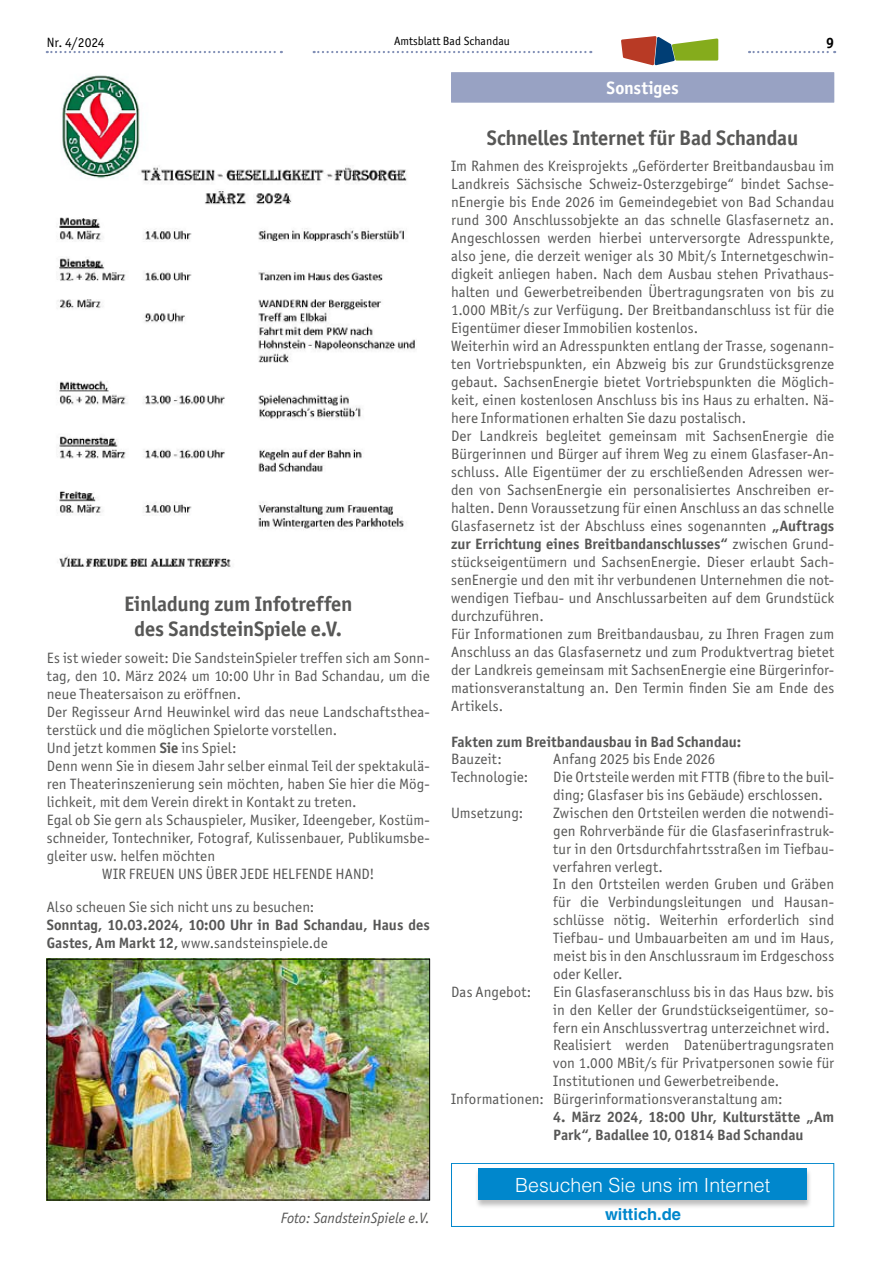
<style>
.page{position:relative;width:881px;height:1263px;background:#fff}
.page>*{position:absolute;margin:0;border:0;box-sizing:border-box;transform-origin:0 0}
.t1{font:700 21px/25.2px "Officina San ITC";letter-spacing:-.01em;color:#575756;text-align:center}
.t2{font:300 19.5px "Helvetica LT";color:#fff}
.t3{font:700 18px "Officina San ITC";letter-spacing:-.005em;color:#fff}
.t4{font:700 16.5px "Helvetica LT";color:#0087cc}
.t5{font:15px/18px "Officina San ITC";letter-spacing:.01em;color:#575756}
.t6{font:700 15px/18px "Officina San ITC";letter-spacing:-.005em;color:#575756}
.t7{font:italic 15px "Officina San ITC";color:#575756}
.t8{font:700 15px "Officina San ITC";color:#000}
.t9{font:13.5px "Officina San ITC";color:#000}
.t10{font:12px "Officina San ITC";color:#000}
.s1{font-weight:700}
.s2{font-weight:400}
</style>
<div class="page">
<svg style="left:313px;top:51px;width:278px;height:2px"></svg>
<svg style="left:47px;top:51px;width:235px;height:2px"></svg>
<svg style="left:748px;top:51px;width:86px;height:2px"></svg>
<svg style="left:621px;top:36px;width:97px;height:29px"></svg>
<div style="left:451px;top:72px;width:382px;height:30px;background:#a7afcb"></div>
<div style="left:451px;top:73px;width:382px;height:30px;background:#98a2c3"></div>
<img style="left:56px;top:75px;width:359px;height:493px">
<img style="left:49px;top:961px;width:378px;height:237px">
<div style="left:47px;top:959px;width:382px;height:241px;border:1px solid #000"></div>
<div style="left:474px;top:1168px;width:337px;height:41px;background:#000;opacity:.26"></div>
<div style="left:478px;top:1168px;width:328px;height:32px;background:#0087cc"></div>
<div style="left:451px;top:1163px;width:382px;height:64px;border:1px solid #0087cc"></div>
<p class="t9" style="left:47px;top:34px;width:59px">Nr. 4/2024</p>
<p class="t10" style="left:394px;top:34px;width:117px">Amtsblatt Bad Schandau</p>
<p class="t8" style="left:825px;top:34px;width:10px">9</p>
<p class="t3" style="left:606px;top:76px;width:73px">Sonstiges</p>
<h1 class="t1" style="left:486px;top:125px;width:313px">Schnelles Internet für Bad Schandau</h1>
<p class="t5" style="left:451px;top:157px;width:384px">Im Rahmen des Kreisprojekts „Geförderter Breitbandausbau im Landkreis Sächsische Schweiz-Osterzgebirge“ bindet Sachse&shy;nEnergie bis Ende 2026 im Gemeindegebiet von Bad Schandau rund 300 Anschlussobjekte an das schnelle Glasfasernetz an.<br>Angeschlossen werden hierbei unterversorgte Adresspunkte, also jene, die derzeit weniger als 30 Mbit/s Internetgeschwin&shy;digkeit anliegen haben. Nach dem Ausbau stehen Privathaus&shy;halten und Gewerbetreibenden Übertragungsraten von bis zu 1.000 MBit/s zur Verfügung. Der Breitbandanschluss ist für die Eigentümer dieser Immobilien kostenlos.<br>Weiterhin wird an Adresspunkten entlang der Trasse, sogenann&shy;ten Vortriebspunkten, ein Abzweig bis zur Grundstücksgrenze gebaut. SachsenEnergie bietet Vortriebspunkten die Möglich&shy;keit, einen kostenlosen Anschluss bis ins Haus zu erhalten. Nä&shy;here Informationen erhalten Sie dazu postalisch.<br>Der Landkreis begleitet gemeinsam mit SachsenEnergie die Bürgerinnen und Bürger auf ihrem Weg zu einem Glasfaser-An&shy;schluss. Alle Eigentümer der zu erschließenden Adressen wer&shy;den von SachsenEnergie ein personalisiertes Anschreiben er&shy;halten. Denn Voraussetzung für einen Anschluss an das schnelle Glasfasernetz ist der Abschluss eines sogenannten <span class="s1">„Auftrags zur Errichtung eines Breitbandanschlusses“</span> zwischen Grund&shy;stückseigentümern und SachsenEnergie. Dieser erlaubt Sach&shy;senEnergie und den mit ihr verbundenen Unternehmen die not&shy;wendigen Tiefbau- und Anschlussarbeiten auf dem Grundstück durchzuführen.<br>Für Informationen zum Breitbandausbau, zu Ihren Fragen zum Anschluss an das Glasfasernetz und zum Produktvertrag bietet der Landkreis gemeinsam mit SachsenEnergie eine Bürgerinfor&shy;mationsveranstaltung an. Den Termin finden Sie am Ende des Artikels.</p>
<p class="t6" style="left:451px;top:733px;width:291px">Fakten zum Breitbandausbau in Bad Schandau:</p>
<p class="t5" style="left:451px;top:750px;width:52px">Bauzeit:</p>
<p class="t5" style="left:553px;top:750px;width:164px">Anfang 2025 bis Ende 2026</p>
<p class="t5" style="left:451px;top:768px;width:79px">Technologie:</p>
<p class="t5" style="left:553px;top:768px;width:282px">Die Ortsteile werden mit FTTB (fibre to the buil&shy;ding; Glasfaser bis ins Gebäude) erschlossen.</p>
<p class="t5" style="left:451px;top:803px;width:74px">Umsetzung:</p>
<p class="t5" style="left:553px;top:803px;width:282px">Zwischen den Ortsteilen werden die notwendi&shy;gen Rohrverbände für die Glasfaserinfrastruk&shy;tur in den Ortsdurchfahrtsstraßen im Tiefbau&shy;verfahren verlegt.<br>In den Ortsteilen werden Gruben und Gräben für die Verbindungsleitungen und Hausan&shy;schlüsse nötig. Weiterhin erforderlich sind Tiefbau- und Umbauarbeiten am und im Haus, meist bis in den Anschlussraum im Erdgeschoss oder Keller.</p>
<p class="t5" style="left:451px;top:982px;width:82px">Das Angebot:</p>
<p class="t5" style="left:553px;top:982px;width:282px">Ein Glasfaseranschluss bis in das Haus bzw. bis</p>
<p class="t5" style="left:553px;top:1000px;width:282px">in den Keller der Grundstückseigentümer, so-</p>
<p class="t5" style="left:553px;top:1018px;width:278px">fern ein Anschlussvertrag unterzeichnet wird.</p>
<p class="t5" style="left:553px;top:1036px;width:282px">Realisiert werden Datenübertragungsraten</p>
<p class="t5" style="left:553px;top:1054px;width:282px">von 1.000 MBit/s für Privatpersonen sowie für</p>
<p class="t5" style="left:553px;top:1072px;width:227px">Institutionen und Gewerbetreibende.</p>
<p class="t5" style="left:451px;top:1089px;width:333px">Informationen: Bürgerinformationsveranstaltung am:</p>
<p class="t6" style="left:553px;top:1107px;width:282px">4. März 2024, 18:00 Uhr, Kulturstätte „Am<br>Park“, Badallee 10, 01814 Bad Schandau</p>
<h1 class="t1" style="left:124px;top:591px;width:230px">Einladung zum Infotreffen des SandsteinSpiele e.V.</h1>
<p class="t5" style="left:47px;top:649px;width:384px">Es ist wieder soweit: Die SandsteinSpieler treffen sich am Sonn-</p>
<p class="t5" style="left:47px;top:667px;width:384px">tag, den 10. März 2024 um 10:00 Uhr in Bad Schandau, um die</p>
<p class="t5" style="left:47px;top:685px;width:196px">neue Theatersaison zu eröffnen.</p>
<p class="t5" style="left:47px;top:703px;width:384px">Der Regisseur Arnd Heuwinkel wird das neue Landschaftsthea-</p>
<p class="t5" style="left:47px;top:721px;width:292px">terstück und die möglichen Spielorte vorstellen.</p>
<p class="t5" style="left:47px;top:739px;width:191px">Und jetzt kommen <span class="s1">Sie</span> ins Spiel:</p>
<p class="t5" style="left:47px;top:757px;width:384px">Denn wenn Sie in diesem Jahr selber einmal Teil der spektakulä-</p>
<p class="t5" style="left:47px;top:775px;width:384px">ren Theaterinszenierung sein möchten, haben Sie hier die Mög-</p>
<p class="t5" style="left:47px;top:793px;width:311px">lichkeit, mit dem Verein direkt in Kontakt zu treten.</p>
<p class="t5" style="left:47px;top:811px;width:384px">Egal ob Sie gern als Schauspieler, Musiker, Ideengeber, Kostüm-</p>
<p class="t5" style="left:47px;top:829px;width:384px">schneider, Tontechniker, Fotograf, Kulissenbauer, Publikumsbe-</p>
<p class="t5" style="left:47px;top:847px;width:170px">gleiter usw. helfen möchten</p>
<p class="t5" style="left:102px;top:865px;width:273px">WIR FREUEN UNS ÜBER JEDE HELFENDE HAND!</p>
<p class="t5" style="left:47px;top:898px;width:269px">Also scheuen Sie sich nicht uns zu besuchen:</p>
<p class="t6" style="left:47px;top:915px;width:384px">Sonntag, 10.03.2024, 10:00 Uhr in Bad Schandau, Haus des<br>Gastes, Am Markt 12, <span class="s2">www.sandsteinspiele.de</span></p>
<p class="t7" style="left:281px;top:1210px;width:150px">Foto: SandsteinSpiele e.V.</p>
<h2 class="t2" style="left:515px;top:1173px;width:256px">Besuchen Sie uns im Internet</h2>
<p class="t4" style="left:604px;top:1204px;width:77px">wittich.de</p>
</div>
